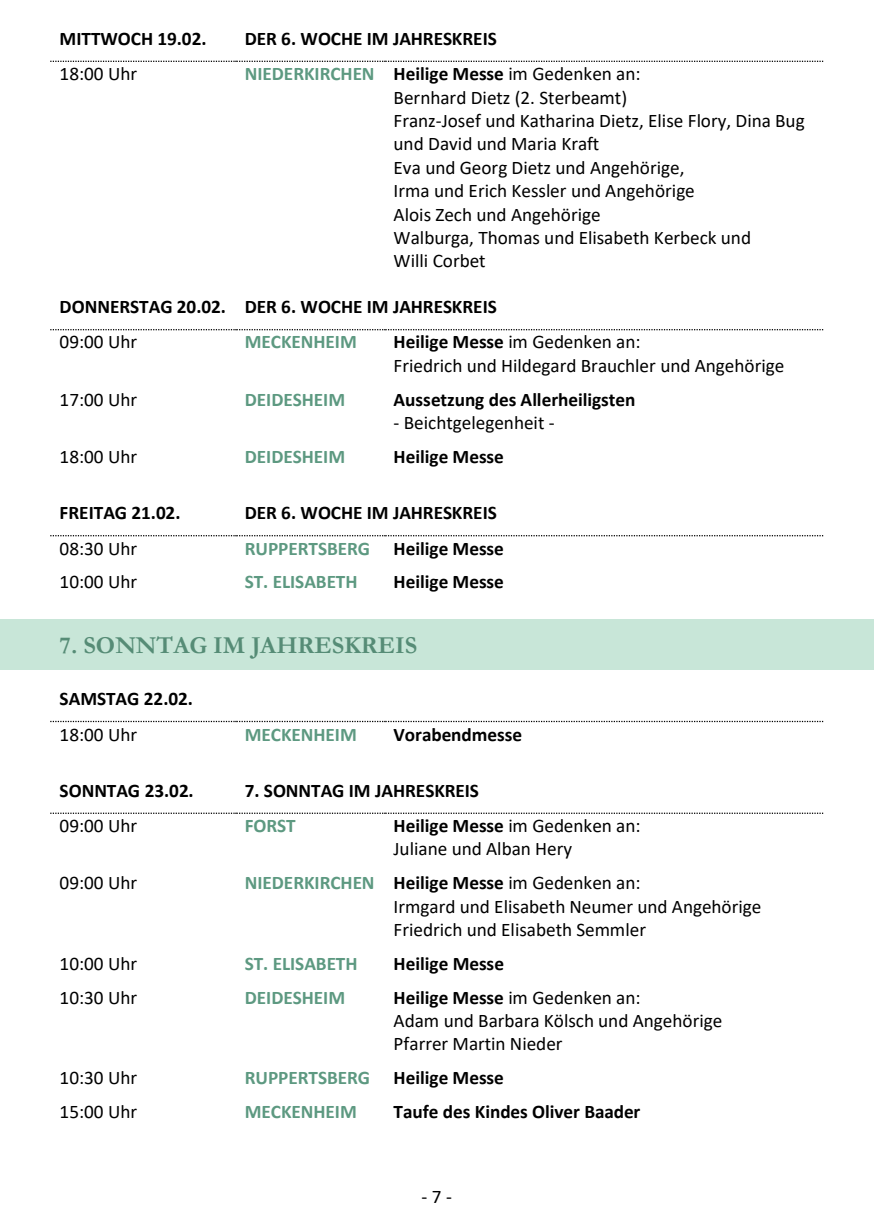
<style>
.page{position:relative;width:874px;height:1221px;background:#fff}
.page>*{position:absolute;margin:0;border:0;box-sizing:border-box;transform-origin:0 0}
.t1{font:700 24.5px "Garamond";color:#568c76}
.t2{font:19.25px/23.4px "Calibri";color:#000}
.t3{font:700 19.25px "Calibri";color:#000}
.t4{font:700 19.25px "Calibri";color:#5d9981}
.s1{font-weight:700;color:#5d9981}
.s2{font-weight:700}
.s3{color:#000}
</style>
<div class="page">
<div style="left:0;top:619px;width:873px;height:51px;background:#c8e6d8"></div>
<svg style="left:50px;top:61px;width:771px;height:1px"></svg>
<svg style="left:50px;top:329px;width:771px;height:1px"></svg>
<svg style="left:50px;top:535px;width:771px;height:1px"></svg>
<svg style="left:50px;top:720px;width:772px;height:2px"></svg>
<svg style="left:50px;top:812px;width:771px;height:1px"></svg>
<p class="t3" style="left:60px;top:25px;width:148px">MITTWOCH 19.02.</p>
<p class="t3" style="left:244px;top:25px;width:253px">DER 6. WOCHE IM JAHRESKREIS</p>
<p class="t2" style="left:60px;top:61px;width:79px">18:00 Uhr</p>
<p class="t2" style="left:393px;top:61px;width:412px;text-indent:-149px"><span class="s1">NIEDERKIRCHEN</span> <span class="s2">Heilige Messe</span> im Gedenken an:<br>Bernhard Dietz (2. Sterbeamt)<br>Franz-Josef und Katharina Dietz, Elise Flory, Dina Bug und David und Maria Kraft<br>Eva und Georg Dietz und Angehörige,<br>Irma und Erich Kessler und Angehörige<br>Alois Zech und Angehörige<br>Walburga, Thomas und Elisabeth Kerbeck und<br>Willi Corbet</p>
<p class="t3" style="left:60px;top:293px;width:438px">DONNERSTAG 20.02. DER 6. WOCHE IM JAHRESKREIS</p>
<p class="t2" style="left:60px;top:330px;width:79px">09:00 Uhr</p>
<p class="t4" style="left:244px;top:328px;width:114px">MECKENHEIM</p>
<p class="t2" style="left:393px;top:330px;width:392px"><span class="s2">Heilige Messe</span> im Gedenken an:<br>Friedrich und Hildegard Brauchler und Angehörige</p>
<p class="t2" style="left:60px;top:387px;width:79px">17:00 Uhr</p>
<p class="t4" style="left:244px;top:386px;width:102px">DEIDESHEIM</p>
<p class="t3" style="left:393px;top:385px;width:243px">Aussetzung des Allerheiligsten</p>
<p class="t2" style="left:393px;top:410px;width:163px">- Beichtgelegenheit -</p>
<p class="t2" style="left:60px;top:444px;width:79px">18:00 Uhr</p>
<p class="t4" style="left:244px;top:443px;width:102px">DEIDESHEIM</p>
<p class="t3" style="left:393px;top:443px;width:112px">Heilige Messe</p>
<p class="t3" style="left:60px;top:499px;width:122px">FREITAG 21.02.</p>
<p class="t3" style="left:244px;top:499px;width:253px">DER 6. WOCHE IM JAHRESKREIS</p>
<p class="t2" style="left:60px;top:536px;width:79px">08:30 Uhr</p>
<p class="t4" style="left:244px;top:534px;width:260px">RUPPERTSBERG <span class="s3">Heilige Messe</span></p>
<p class="t2" style="left:60px;top:569px;width:79px">10:00 Uhr</p>
<p class="t4" style="left:244px;top:568px;width:114px">ST. ELISABETH</p>
<p class="t3" style="left:393px;top:568px;width:112px">Heilige Messe</p>
<p class="t1" style="left:60px;top:628px;width:359px">7. SONNTAG IM JAHRESKREIS</p>
<p class="t3" style="left:60px;top:685px;width:135px">SAMSTAG 22.02.</p>
<p class="t2" style="left:60px;top:721px;width:79px">18:00 Uhr</p>
<p class="t4" style="left:244px;top:720px;width:114px">MECKENHEIM</p>
<p class="t3" style="left:393px;top:720px;width:130px">Vorabendmesse</p>
<p class="t3" style="left:60px;top:776px;width:135px">SONNTAG 23.02.</p>
<p class="t3" style="left:244px;top:776px;width:235px">7. SONNTAG IM JAHRESKREIS</p>
<p class="t2" style="left:60px;top:813px;width:79px">09:00 Uhr</p>
<p class="t4" style="left:244px;top:812px;width:53px">FORST</p>
<p class="t2" style="left:393px;top:813px;width:248px"><span class="s2">Heilige Messe</span> im Gedenken an:<br>Juliane und Alban Hery</p>
<p class="t2" style="left:60px;top:870px;width:79px">09:00 Uhr</p>
<p class="t2" style="left:393px;top:870px;width:369px;text-indent:-149px"><span class="s1">NIEDERKIRCHEN</span> <span class="s2">Heilige Messe</span> im Gedenken an:<br>Irmgard und Elisabeth Neumer und Angehörige<br>Friedrich und Elisabeth Semmler</p>
<p class="t2" style="left:60px;top:951px;width:79px">10:00 Uhr</p>
<p class="t4" style="left:244px;top:949px;width:114px">ST. ELISABETH</p>
<p class="t3" style="left:393px;top:949px;width:112px">Heilige Messe</p>
<p class="t2" style="left:60px;top:984px;width:79px">10:30 Uhr</p>
<p class="t4" style="left:244px;top:983px;width:102px">DEIDESHEIM</p>
<p class="t2" style="left:393px;top:984px;width:330px"><span class="s2">Heilige Messe</span> im Gedenken an:<br>Adam und Barbara Kölsch und Angehörige<br>Pfarrer Martin Nieder</p>
<p class="t2" style="left:60px;top:1065px;width:79px">10:30 Uhr</p>
<p class="t4" style="left:244px;top:1064px;width:260px">RUPPERTSBERG <span class="s3">Heilige Messe</span></p>
<p class="t2" style="left:60px;top:1099px;width:79px">15:00 Uhr</p>
<p class="t4" style="left:244px;top:1098px;width:114px">MECKENHEIM</p>
<p class="t3" style="left:393px;top:1098px;width:248px">Taufe des Kindes Oliver Baader</p>
<p class="t2" style="left:421px;top:1184px;width:32px">-7 -</p>
</div>
